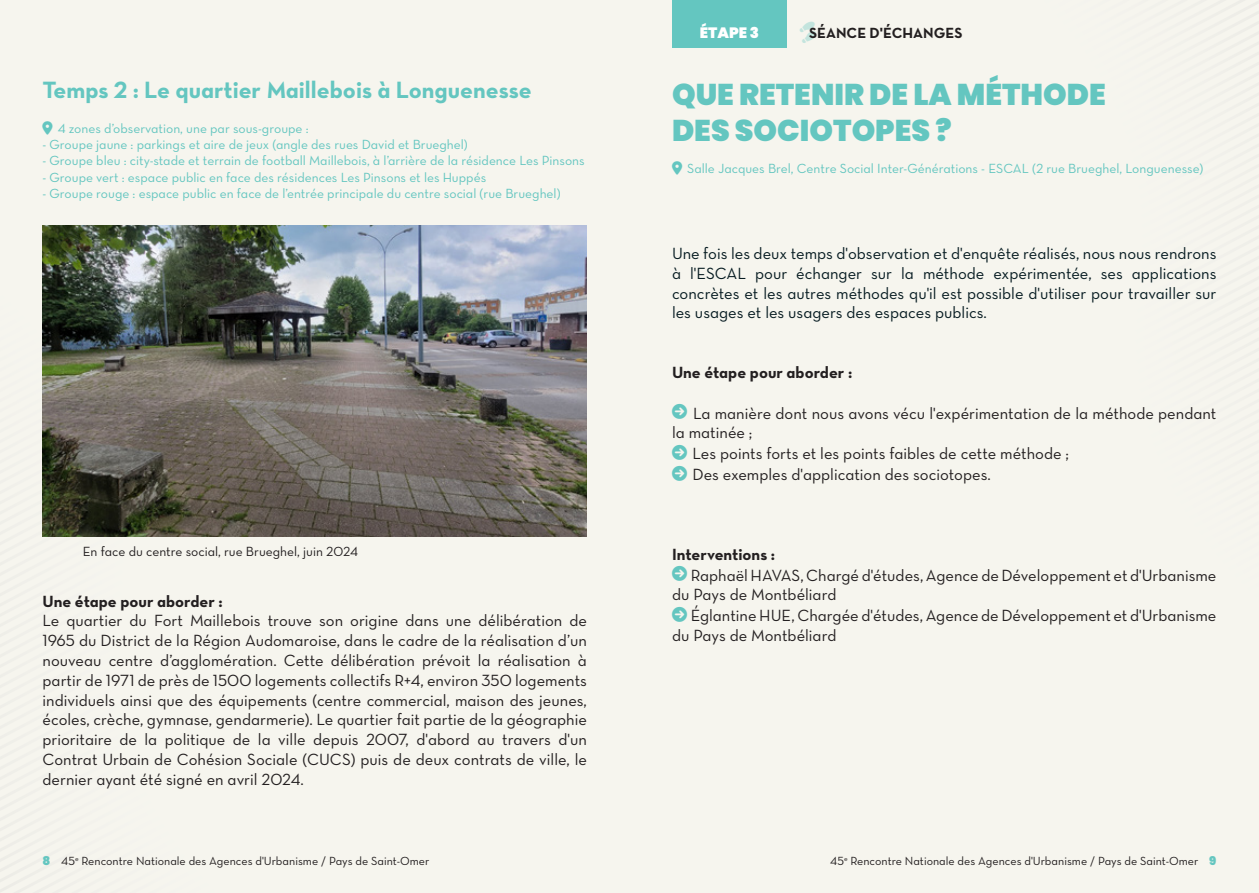
<style>
.page{position:relative;width:1259px;height:893px;background:#f6f5ee}
.page>*{position:absolute;margin:0;border:0;box-sizing:border-box;transform-origin:0 0}
.t1{font:900 30px "Poppins";color:#64c6c0}
.t2{font:24px "Neutra Text Bold Alt";color:#64c6c0}
.t3{font:16.5px/19.8px "Neutra Text Book Alt";color:#231f20}
.t4{font:16.5px/19.8px "Neutra Text Book Alt";color:#061b21;text-align:justify}
.t5{font:16.5px "Neutra Text Bold Alt";color:#231f20}
.t6{font:15px "Neutra Text Bold Alt";color:#231f20}
.t7{font:900 15px "Poppins";color:#fff}
.t8{font:13.5px "Neutra Text Book Alt";color:#64c6c0}
.t9{font:13.5px "Neutra Text Book Alt";color:#231f20}
.t10{font:12px "Neutra Text Book Alt";color:#231f20}
.s1{color:#64c6c0}
.s2{font-family:"Poppins";font-weight:900;color:#64c6c0}
</style>
<div class="page">
<img style="left:43px;top:226px;width:544px;height:311px">
<div style="left:672px;top:0;width:115px;height:48px;background:#64c6c0"></div>
<p class="t2" style="left:43px;top:75px;width:491px">Temps 2 : Le quartier Maillebois à Longuenesse</p>
<p class="t8" style="left:58px;top:120px;width:252px">4 zones d’observation, une par sous-groupe :</p>
<p class="t8" style="left:43px;top:136px;width:427px">- Groupe jaune : parkings et aire de jeux (angle des rues David et Brueghel)</p>
<p class="t8" style="left:43px;top:153px;width:544px">- Groupe bleu : city-stade et terrain de football Maillebois, à l’arrière de la résidence Les Pinsons</p>
<p class="t8" style="left:43px;top:169px;width:445px">- Groupe vert : espace public en face des résidences Les Pinsons et les Huppés</p>
<p class="t8" style="left:43px;top:185px;width:519px">- Groupe rouge : espace public en face de l’entrée principale du centre social (rue Brueghel)</p>
<p class="t9" style="left:83px;top:543px;width:277px">En face du centre social, rue Brueghel, juin 2024</p>
<p class="t5" style="left:43px;top:591px;width:182px">Une étape pour aborder :</p>
<p class="t3" style="left:43px;top:610px;width:546px;text-align:justify">Le quartier du Fort Maillebois trouve son origine dans une délibération de 1965 du District de la Région Audomaroise, dans le cadre de la réalisation d’un nouveau centre d’agglomération. Cette délibération prévoit la réalisation à partir de 1971 de près de 1500 logements collectifs R+4, environ 350 logements individuels ainsi que des équipements (centre commercial, maison des jeunes, écoles, crèche, gymnase, gendarmerie). Le quartier fait partie de la géographie prioritaire de la politique de la ville depuis 2007, d'abord au travers d'un Contrat Urbain de Cohésion Sociale (CUCS) puis de deux contrats de ville, le dernier ayant été signé en avril 2024.</p>
<p class="t7" style="left:700px;top:24px;width:61px">ÉTAPE 3</p>
<p class="t6" style="left:809px;top:23px;width:155px">SÉANCE D'ÉCHANGES</p>
<p class="t1" style="left:672px;top:77px;width:435px">QUE RETENIR DE LA MÉTHODE</p>
<p class="t1" style="left:672px;top:113px;width:281px">DES SOCIOTOPES ?</p>
<p class="t8" style="left:687px;top:160px;width:518px">Salle Jacques Brel, Centre Social Inter-Générations - ESCAL (2 rue Brueghel, Longuenesse)</p>
<p class="t4" style="left:672px;top:243px;width:546px">Une fois les deux temps d'observation et d'enquête réalisés, nous nous rendrons à l'ESCAL pour échanger sur la méthode expérimentée, ses applications concrètes et les autres méthodes qu'il est possible d'utiliser pour travailler sur les usages et les usagers des espaces publics.</p>
<p class="t5" style="left:672px;top:362px;width:182px">Une étape pour aborder :</p>
<p class="t3" style="left:672px;top:403px;width:546px"><span class="s1">★</span> La manière dont nous avons vécu l'expérimentation de la méthode pendant la matinée ;</p>
<p class="t3" style="left:672px;top:443px;width:398px"><span class="s1">★</span> Les points forts et les points faibles de cette méthode ;</p>
<p class="t3" style="left:672px;top:464px;width:320px"><span class="s1">★</span> Des exemples d'application des sociotopes.</p>
<p class="t5" style="left:672px;top:544px;width:105px">Interventions :</p>
<p class="t3" style="left:672px;top:565px;width:546px"><span class="s1">★</span> Raphaël HAVAS, Chargé d'études, Agence de Développement et d'Urbanisme du Pays de Montbéliard</p>
<p class="t3" style="left:672px;top:605px;width:546px"><span class="s1">★</span> Églantine HUE, Chargée d'études, Agence de Développement et d'Urbanisme du Pays de Montbéliard</p>
<p class="t10" style="left:43px;top:854px;width:388px"><span class="s2">8</span> 45<sup>e</sup> Rencontre Nationale des Agences d'Urbanisme / Pays de Saint-Omer</p>
<p class="t10" style="left:830px;top:854px;width:388px">45<sup>e</sup> Rencontre Nationale des Agences d'Urbanisme / Pays de Saint-Omer <span class="s2">9</span></p>
</div>
